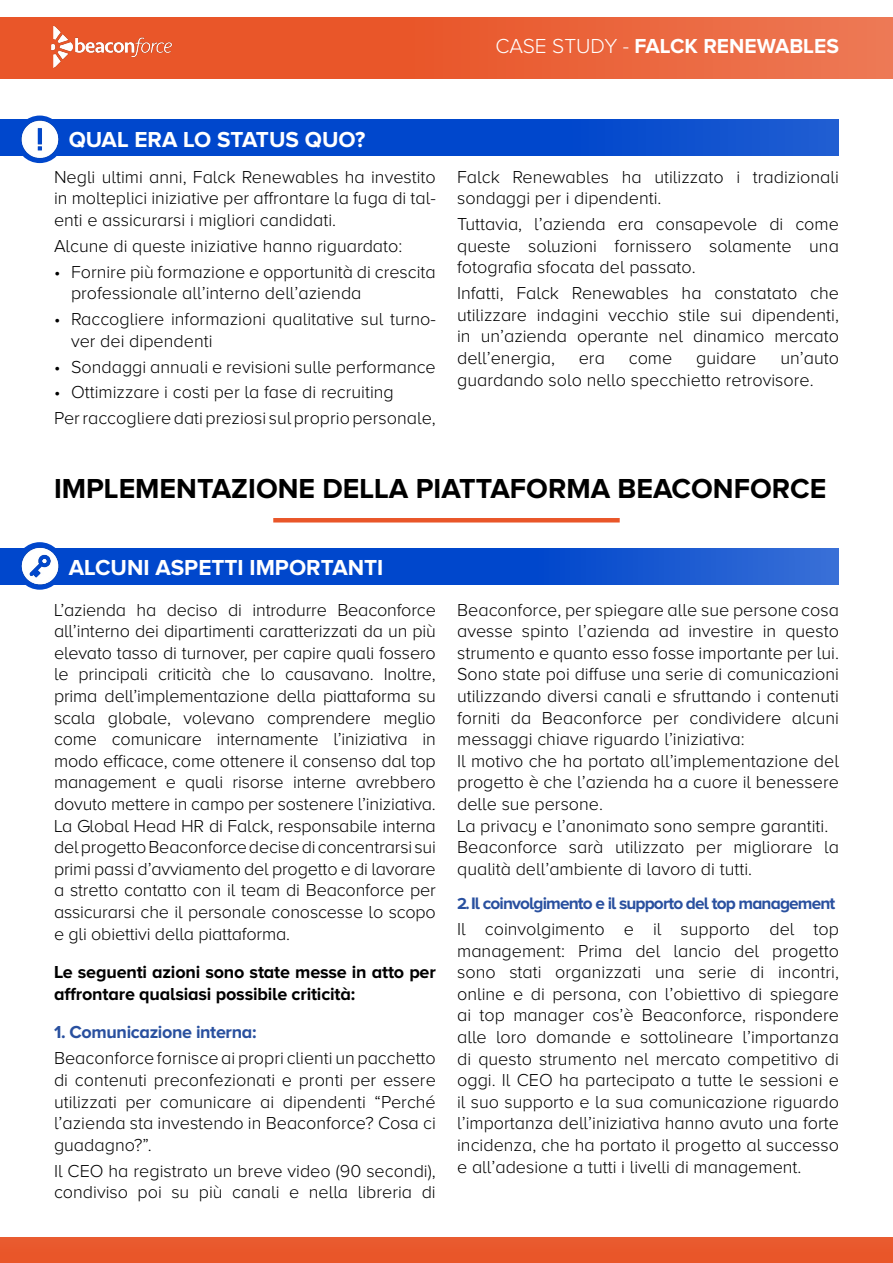
<style>
.page{position:relative;width:893px;height:1263px;background:#fff}
.page>*{position:absolute;margin:0;border:0;box-sizing:border-box;transform-origin:0 0}
.t1{font:700 28.5px "Proxima Nova A";color:#000}
.t2{font:700 22.5px "Proxima Nova A";color:#fff}
.t3{font:700 21px "Proxima Nova A";color:#fff}
.t4{font:300 18px/21.6px "Proxima Nova A";color:#000}
.t5{font:700 18px/21.6px "Proxima Nova A";letter-spacing:-.01em;color:#000}
.t6{font:700 18px "Proxima Nova A";letter-spacing:-.02em;color:#29509f}
.t7{font:700 17.25px "Proxima Nova A";letter-spacing:-.05em;color:#29509f}
.s1{font-weight:300}
.s2{font-size:16.5px}
</style>
<div class="page">
<div style="left:0;top:120px;width:839px;height:36px;background:linear-gradient(to right,#0041ca,#1354cf)"></div>
<div style="left:0;top:1237px;width:893px;height:26px;background:#e95629"></div>
<div style="left:0;top:17px;width:893px;height:61px;background:linear-gradient(to right,#e84d1e,#ec724d)"></div>
<img style="left:42px;top:17px;width:139px;height:56px">
<svg style="left:0;top:548px;width:839px;height:36px;background:#0b4ece"></svg>
<img style="left:14px;top:542px;width:51px;height:48px">
<img style="left:14px;top:115px;width:51px;height:49px">
<hr style="left:273px;top:518px;width:347px;height:4px;background:#e95629">
<p class="t3" style="left:495px;top:34px;width:345px"><span class="s1">CASE STUDY -</span> FALCK RENEWABLES</p>
<p class="t2" style="left:69px;top:126px;width:298px">QUAL ERA LO STATUS QUO?</p>
<p class="t4" style="left:54px;top:166px;width:383px;text-align:justify">Negli ultimi anni, Falck Renewables ha investito in molteplici iniziative per affrontare la fuga di tal&shy;enti e assicurarsi i migliori candidati.</p>
<p class="t4" style="left:54px;top:235px;width:350px">Alcune di queste iniziative hanno riguardato:</p>
<p class="t4" style="left:71px;top:261px;width:366px;text-indent:-17px">• Fornire più formazione e opportunità di crescita professionale all’interno dell’azienda</p>
<p class="t4" style="left:71px;top:308px;width:366px;text-indent:-17px">• Raccogliere informazioni qualitative sul turno&shy;ver dei dipendenti</p>
<p class="t4" style="left:54px;top:356px;width:383px">• Sondaggi annuali e revisioni sulle performance</p>
<p class="t4" style="left:54px;top:379px;width:383px;line-height:25.8px">• Ottimizzare i costi per la fase di recruiting<br>Per raccogliere dati preziosi sul proprio personale,</p>
<p class="t4" style="left:457px;top:166px;width:383px">Falck Renewables ha utilizzato i tradizionali sondaggi per i dipendenti.</p>
<p class="t4" style="left:457px;top:213px;width:383px;text-align:justify">Tuttavia, l’azienda era consapevole di come queste soluzioni fornissero solamente una fotografia sfocata del passato.</p>
<p class="t4" style="left:457px;top:282px;width:383px;text-align:justify">Infatti, Falck Renewables ha constatato che utilizzare indagini vecchio stile sui dipendenti, in un’azienda operante nel dinamico mercato dell’energia,</p>
<p class="t4" style="left:457px;top:347px;width:383px;text-indent:323px">un’auto guardando solo nello specchietto retrovisore.</p>
<p class="t4" style="left:579px;top:347px;width:28px">era</p>
<p class="t4" style="left:629px;top:347px;width:45px">come</p>
<p class="t4" style="left:696px;top:347px;width:62px">guidare</p>
<h1 class="t1" style="left:54px;top:472px;width:774px">IMPLEMENTAZIONE DELLA PIATTAFORMA BEACONFORCE</h1>
<p class="t2" style="left:69px;top:555px;width:316px">ALCUNI ASPETTI IMPORTANTI</p>
<p class="t4" style="left:54px;top:599px;width:383px;text-align:justify">L’azienda ha deciso di introdurre Beaconforce all’interno dei dipartimenti caratterizzati da un più elevato tasso di turnover, per capire quali fossero le principali criticità che lo causavano. Inoltre, prima dell’implementazione della piattaforma su scala globale, volevano comprendere meglio come comunicare internamente l’iniziativa in modo efficace, come ottenere il consenso dal top management e quali risorse interne avrebbero dovuto mettere in campo per sostenere l’iniziativa.<br>La Global Head HR di Falck, responsabile interna del progetto Beaconforce decise di concentrarsi sui primi passi d’avviamento del progetto e di lavorare a stretto contatto con il team di Beaconforce per assicurarsi che il personale conoscesse lo scopo e gli obiettivi della piattaforma.</p>
<p class="t5" style="left:54px;top:961px;width:383px">Le seguenti azioni sono state messe in atto per affrontare qualsiasi possibile criticità:</p>
<p class="t6" style="left:54px;top:1022px;width:204px">1. Comunicazione interna:</p>
<p class="t4" style="left:54px;top:1047px;width:383px;text-align:justify">Beaconforce fornisce ai propri clienti un pacchetto di contenuti preconfezionati e pronti per essere utilizzati per comunicare ai dipendenti “Perché l’azienda sta investendo in Beaconforce? Cosa ci guadagno?”.</p>
<p class="t4" style="left:54px;top:1159px;width:383px">Il CEO ha registrato un breve video (90 secondi), condiviso poi su più canali e nella libreria di</p>
<p class="t4" style="left:457px;top:599px;width:383px">Beaconforce, per spiegare alle sue persone cosa avesse spinto l’azienda ad investire in questo strumento e quanto esso fosse importante per lui.<br>Sono state poi diffuse una serie di comunicazioni utilizzando diversi canali e sfruttando i contenuti forniti da Beaconforce per condividere alcuni messaggi chiave riguardo l’iniziativa:<br>Il motivo che ha portato all’implementazione del progetto è che l’azienda ha a cuore il benessere delle sue persone.<br>La privacy e l’anonimato sono sempre garantiti.<br>Beaconforce sarà utilizzato per migliorare la qualità dell’ambiente di lavoro di tutti.</p>
<p class="t7" style="left:457px;top:893px;width:380px"><span class="s2">2.</span> Il coinvolgimento e il supporto del top management</p>
<p class="t4" style="left:457px;top:918px;width:383px;text-align:justify">Il coinvolgimento e il supporto del top management: Prima del lancio del progetto sono stati organizzati una serie di incontri, online e di persona, con l’obiettivo di spiegare ai top manager cos’è Beaconforce, rispondere alle loro domande e sottolineare l’importanza di questo strumento nel mercato competitivo di oggi. Il CEO ha partecipato a tutte le sessioni e il suo supporto e la sua comunicazione riguardo l’importanza dell’iniziativa hanno avuto una forte incidenza, che ha portato il progetto al successo e all’adesione a tutti i livelli di management.</p>
</div>
